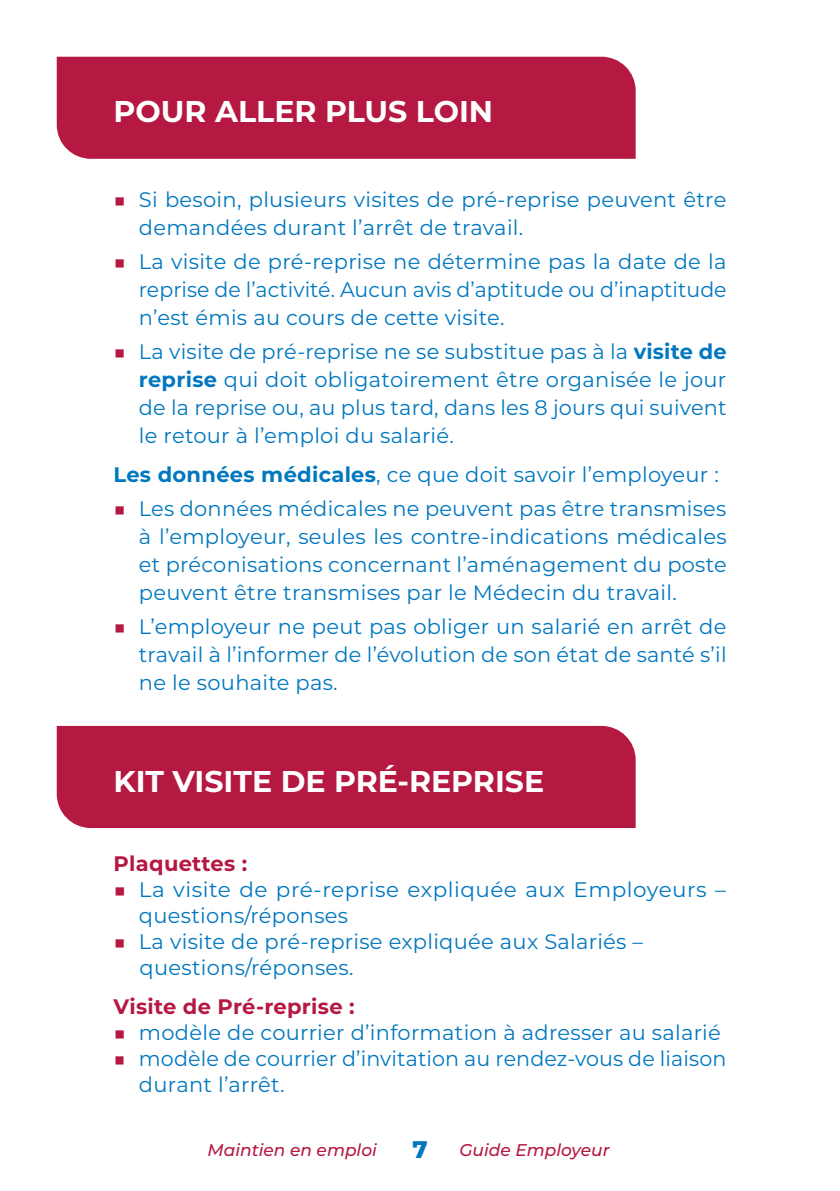
<style>
.page{position:relative;width:840px;height:1191px;background:#fff}
.page>*{position:absolute;margin:0;border:0;box-sizing:border-box;transform-origin:0 0}
.t1{font:700 30px "Montserrat";color:#fff}
.t2{font:800 24px "Montserrat";color:#0077bf}
.t3{font:21px/28px "Montserrat";letter-spacing:.015em;color:#0077bf}
.t4{font:700 21px "Montserrat";letter-spacing:.015em;color:#b51841}
.t5{font:italic 500 17px "Montserrat";color:#b51841}
.s1{font-weight:700;color:#b51841}
.s2{font-weight:700}
</style>
<div class="page">
<div style="left:57px;top:57px;width:578px;height:102px;background:#b51841"></div>
<div style="left:57px;top:726px;width:578px;height:102px;background:#b51841"></div>
<h1 class="t1" style="left:113px;top:90px;width:381px">POUR ALLER PLUS LOIN</h1>
<p class="t3" style="left:139px;top:185px;width:588px;text-indent:-25px"><span class="s1">■</span> Si besoin, plusieurs visites de pré-reprise peuvent être demandées durant l’arrêt de travail.</p>
<p class="t3" style="left:139px;top:247px;width:589px;text-align:justify;text-indent:-25px"><span class="s1">■</span> La visite de pré-reprise ne détermine pas la date de la reprise de l’activité. Aucun avis d’aptitude ou d’inaptitude n’est émis au cours de cette visite.</p>
<p class="t3" style="left:139px;top:337px;width:589px;text-align:justify;text-indent:-25px"><span class="s1">■</span> La visite de pré-reprise ne se substitue pas à la <span class="s2">visite de reprise</span> qui doit obligatoirement être organisée le jour de la reprise ou, au plus tard, dans les 8 jours qui suivent le retour à l’emploi du salarié.</p>
<p class="t3" style="left:113px;top:460px;width:606px"><span class="s2">Les données médicales</span>, ce que doit savoir l’employeur :</p>
<p class="t3" style="left:139px;top:494px;width:589px;text-align:justify;text-indent:-25px"><span class="s1">■</span> Les données médicales ne peuvent pas être transmises à l’employeur, seules les contre-indications médicales et préconisations concernant l’aménagement du poste peuvent être transmises par le Médecin du travail.</p>
<p class="t3" style="left:139px;top:611px;width:589px;text-align:justify;text-indent:-25px"><span class="s1">■</span> L’employeur ne peut pas obliger un salarié en arrêt de travail à l’informer de l’évolution de son état de santé s’il ne le souhaite pas.</p>
<h1 class="t1" style="left:113px;top:759px;width:432px">KIT VISITE DE PRÉ-REPRISE</h1>
<p class="t4" style="left:113px;top:848px;width:135px">Plaquettes :</p>
<p class="t3" style="left:139px;top:876px;width:588px;line-height:26px;text-indent:-25px"><span class="s1">■</span> La visite de pré-reprise expliquée aux Employeurs – questions/réponses</p>
<p class="t3" style="left:139px;top:928px;width:505px;line-height:26px;text-indent:-26px"><span class="s1">■</span> La visite de pré-reprise expliquée aux Salariés – questions/réponses.</p>
<p class="t4" style="left:113px;top:991px;width:242px">Visite de Pré-reprise :</p>
<p class="t3" style="left:113px;top:1018px;width:608px"><span class="s1">■</span> modèle de courrier d’information à adresser au salarié</p>
<p class="t3" style="left:139px;top:1045px;width:588px;line-height:26px;text-indent:-25px"><span class="s1">■</span> modèle de courrier d’invitation au rendez-vous de liaison durant l’arrêt.</p>
<p class="t2" style="left:412px;top:1131px;width:17px">7</p>
<p class="t5" style="left:207px;top:1138px;width:171px">Maintien en emploi</p>
<p class="t5" style="left:459px;top:1138px;width:152px">Guide Employeur</p>
</div>
